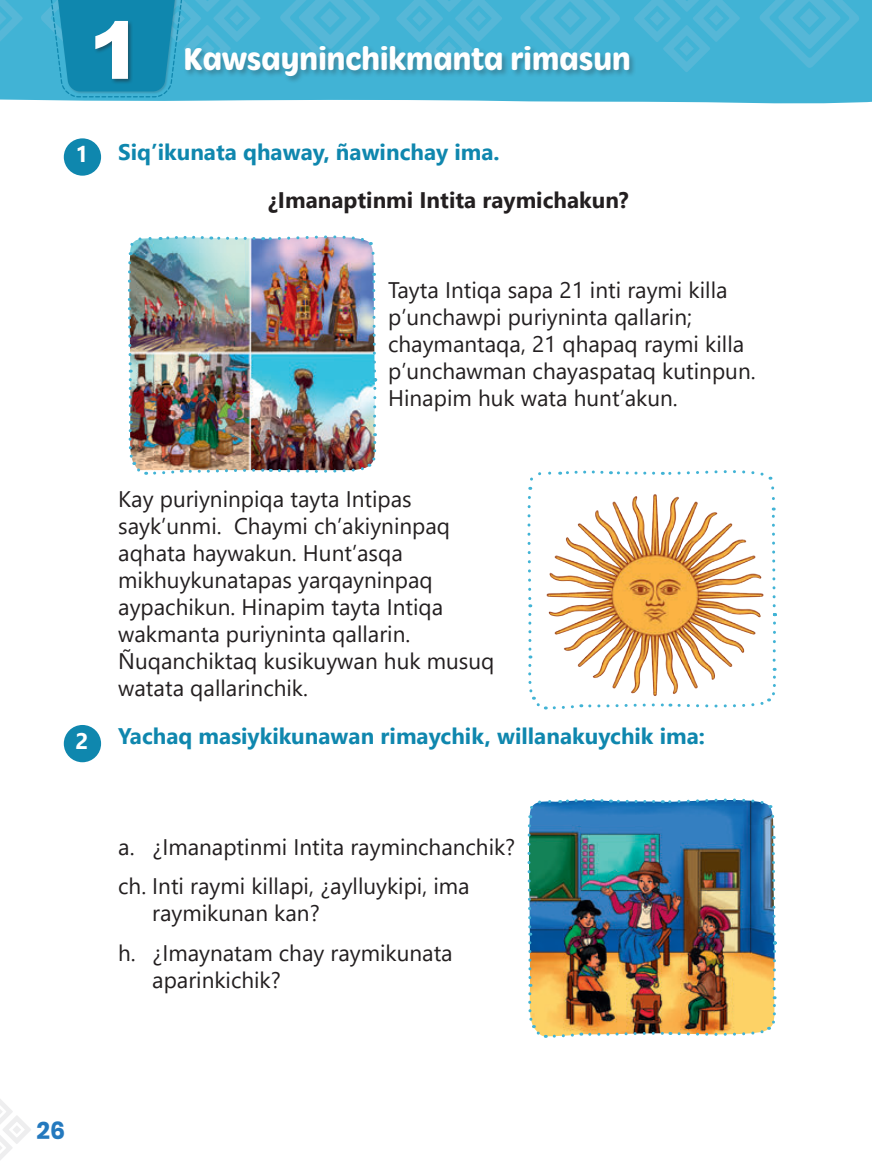
<style>
.page{position:relative;width:872px;height:1170px;background:#fff}
.page>*{position:absolute;margin:0;border:0;box-sizing:border-box;transform-origin:0 0}
.t1{font:900 79.5px "Arial";color:#fff}
.t2{font:700 33px "Mithella";color:#fff}
.t3{font:700 24px "Poppins";color:#2479be}
.t4{font:22.5px/27px "Segoe UI";color:#231f20}
.t5{font:700 22.5px "Segoe UI";color:#0f87ae}
.t6{font:700 22.5px "Segoe UI";color:#231f20}
.t7{font:700 22.5px "Segoe UI";color:#fff}
</style>
<div class="page">
<svg style="left:0;top:1099px;width:31px;height:61px"></svg>
<svg style="left:0;top:0;width:872px;height:104px;background:#54bad9"></svg>
<svg style="left:278px;top:0;width:103px;height:45px;background:#4bb4d5"></svg>
<svg style="left:396px;top:0;width:107px;height:45px;background:#4ab4d5"></svg>
<svg style="left:471px;top:11px;width:15px;height:15px"></svg>
<svg style="left:519px;top:0;width:102px;height:45px;background:#4bb5d5"></svg>
<svg style="left:634px;top:0;width:106px;height:73px;background:#48b4d5"></svg>
<svg style="left:709px;top:11px;width:14px;height:15px"></svg>
<svg style="left:758px;top:0;width:102px;height:69px;background:#49b4d5"></svg>
<div style="left:184px;top:45px;width:453px;height:39px;background:#231f20;opacity:.3"></div>
<svg style="left:39px;top:0;width:222px;height:98px;background:#30a0c3"></svg>
<div style="left:94px;top:20px;width:40px;height:65px;background:#231f20;opacity:.48"></div>
<div style="left:64px;top:138px;width:37px;height:38px;background:#0f87ae;border-radius:50%"></div>
<img style="left:127px;top:235px;width:251px;height:240px">
<svg style="left:527px;top:470px;width:250px;height:240px"></svg>
<img style="left:527px;top:798px;width:250px;height:240px">
<div style="left:64px;top:725px;width:37px;height:37px;background:#0f87ae;border-radius:50%"></div>
<svg style="left:0;top:0;width:23px;height:43px"></svg>
<h1 class="t1" style="left:89px;top:-7px;width:55px">1</h1>
<h2 class="t2" style="left:184px;top:41px;width:448px">Kawsayninchikmanta rimasun</h2>
<p class="t7" style="left:75px;top:133px;width:14px">1</p>
<p class="t5" style="left:118px;top:130px;width:383px">Siq’ikunata qhaway, ñawinchay ima.</p>
<p class="t6" style="left:268px;top:178px;width:362px">¿Imanaptinmi Intita raymichakun?</p>
<p class="t4" style="left:388px;top:275px;width:369px">Tayta Intiqa sapa 21 inti raymi killa p’unchawpi puriyninta qallarin; chaymantaqa, 21 qhapaq raymi killa p’unchawman chayaspataq kutinpun.<br>Hinapim huk wata hunt’akun.</p>
<p class="t4" style="left:118px;top:483px;width:378px">Kay puriyninpiqa tayta Intipas sayk’unmi. Chaymi ch’akiyninpaq aqhata haywakun. Hunt’asqa mikhuykunatapas yarqayninpaq aypachikun. Hinapim tayta Intiqa wakmanta puriyninta qallarin.<br>Ñuqanchiktaq kusikuywan huk musuq watata qallarinchik.</p>
<p class="t7" style="left:75px;top:719px;width:14px">2</p>
<p class="t5" style="left:118px;top:714px;width:588px">Yachaq masiykikunawan rimaychik, willanakuychik ima:</p>
<p class="t4" style="left:118px;top:824px;width:399px;line-height:39.8px">a. ¿Imanaptinmi Intita rayminchanchik? ch. Inti raymi killapi, ¿aylluykipi, ima</p>
<p class="t4" style="left:118px;top:891px;width:336px;line-height:39.8px;text-indent:34px">raymikunan kan?<br>h. ¿Imaynatam chay raymikunata</p>
<p class="t4" style="left:152px;top:964px;width:130px">aparinkichik?</p>
<p class="t3" style="left:37px;top:1116px;width:30px">26</p>
</div>
